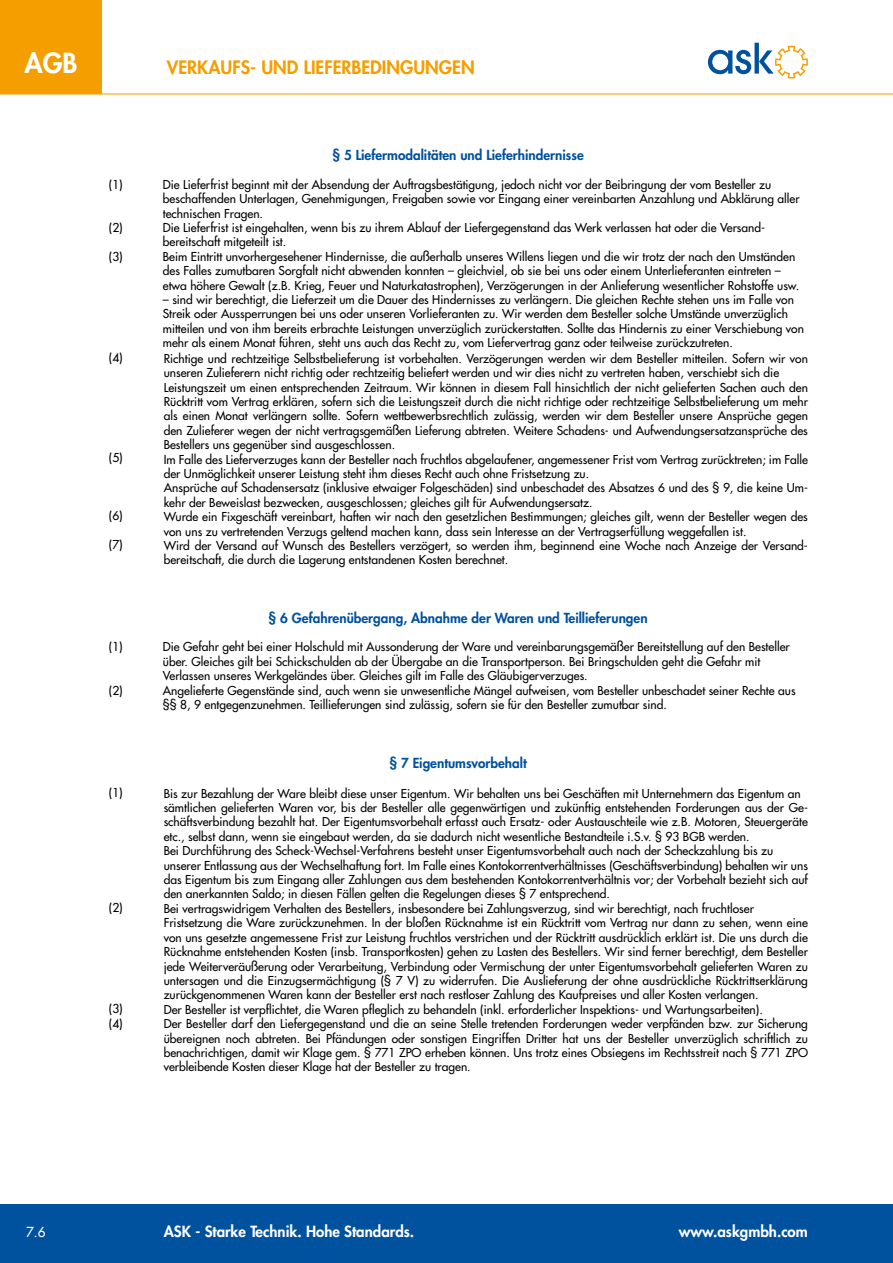
<style>
.page{position:relative;width:893px;height:1263px;background:#fff}
.page>*{position:absolute;margin:0;border:0;box-sizing:border-box;transform-origin:0 0}
.t1{font:800 27px "Futura Std";color:#fff}
.t2{font:800 18px "Futura Std";color:#f49e00}
.t3{font:800 15px "Futura Std";color:#fff}
.t4{font:800 13.5px "Futura Std";color:#00519e}
.t5{font:500 13.5px "Futura Std";color:#fff}
.t6{font:500 12px/14.4px "Futura Std";color:#000}
</style>
<div class="page">
<div style="left:0;top:1204px;width:893px;height:59px;background:#00519e"></div>
<div style="left:0;top:0;width:102px;height:94px;background:#f49e00"></div>
<hr style="left:0;top:94px;width:893px;height:1px;background:#f49e00">
<svg style="left:708px;top:43px;width:100px;height:36px"></svg>
<h1 class="t1" style="left:24px;top:46px;width:55px">AGB</h1>
<h2 class="t2" style="left:167px;top:56px;width:309px">VERKAUFS- UND LIEFERBEDINGUNGEN</h2>
<p class="t4" style="left:332px;top:146px;width:253px">§ 5 Liefermodalitäten und Lieferhindernisse</p>
<p class="t6" style="left:109px;top:177px;width:15px">(1)</p>
<p class="t6" style="left:163px;top:177px;width:638px">Die Lieferfrist beginnt mit der Absendung der Auftragsbestätigung, jedoch nicht vor der Beibringung der vom Besteller zu beschaffenden Unterlagen, Genehmigungen, Freigaben sowie vor Eingang einer vereinbarten Anzahlung und Abklärung aller technischen Fragen.</p>
<p class="t6" style="left:109px;top:220px;width:15px">(2)</p>
<p class="t6" style="left:163px;top:220px;width:604px">Die Lieferfrist ist eingehalten, wenn bis zu ihrem Ablauf der Liefergegenstand das Werk verlassen hat oder die Versand&shy;bereitschaft mitgeteilt ist.</p>
<p class="t6" style="left:109px;top:249px;width:15px">(3)</p>
<p class="t6" style="left:163px;top:249px;width:638px">Beim Eintritt unvorhergesehener Hindernisse, die außerhalb unseres Willens liegen und die wir trotz der nach den Umständen des Falles zumutbaren Sorgfalt nicht abwenden konnten – gleichviel, ob sie bei uns oder einem Unterlieferanten eintreten – etwa höhere Gewalt (z.B. Krieg, Feuer und Naturkatastrophen), Verzögerungen in der Anlieferung wesentlicher Rohstoffe usw.</p>
<p class="t6" style="left:163px;top:292px;width:643px">– sind wir berechtigt, die Lieferzeit um die Dauer des Hindernisses zu verlängern. Die gleichen Rechte stehen uns im Falle von Streik oder Aussperrungen bei uns oder unseren Vorlieferanten zu. Wir werden dem Besteller solche Umstände unverzüglich mitteilen und von ihm bereits erbrachte Leistungen unverzüglich zurückerstatten. Sollte das Hindernis zu einer Verschiebung von mehr als einem Monat führen, steht uns auch das Recht zu, vom Liefervertrag ganz oder teilweise zurückzutreten.</p>
<p class="t6" style="left:109px;top:350px;width:15px">(4)</p>
<p class="t6" style="left:164px;top:351px;width:646px">Richtige und rechtzeitige Selbstbelieferung ist vorbehalten. Verzögerungen werden wir dem Besteller mitteilen. Sofern wir von unseren Zulieferern nicht richtig oder rechtzeitig beliefert werden und wir dies nicht zu vertreten haben, verschiebt sich die Leistungszeit um einen entsprechenden Zeitraum. Wir können in diesem Fall hinsichtlich der nicht gelieferten Sachen auch den Rücktritt vom Vertrag erklären, sofern sich die Leistungszeit durch die nicht richtige oder rechtzeitige Selbstbelieferung um mehr als einen Monat verlängern sollte. Sofern wettbewerbsrechtlich zulässig, werden wir dem Besteller unsere Ansprüche gegen den Zulieferer wegen der nicht vertragsgemäßen Lieferung abtreten. Weitere Schadens- und Aufwendungsersatzansprüche des Bestellers uns gegenüber sind ausgeschlossen.<br>Im Falle des Lieferverzuges kann der Besteller nach fruchtlos abgelaufener, angemessener Frist vom Vertrag zurücktreten; im Falle der Unmöglichkeit unserer Leistung steht ihm dieses Recht auch ohne Fristsetzung zu.<br>Ansprüche auf Schadensersatz (inklusive etwaiger Folgeschäden) sind unbeschadet des Absatzes 6 und des § 9, die keine Um&shy;kehr der Beweislast bezwecken, ausgeschlossen; gleiches gilt für Aufwendungsersatz.<br>Wurde ein Fixgeschäft vereinbart, haften wir nach den gesetzlichen Bestimmungen; gleiches gilt, wenn der Besteller wegen des von uns zu vertretenden Verzugs geltend machen kann, dass sein Interesse an der Vertragserfüllung weggefallen ist.<br>Wird der Versand auf Wunsch des Bestellers verzögert, so werden ihm, beginnend eine Woche nach Anzeige der Versand&shy;bereitschaft, die durch die Lagerung entstandenen Kosten berechnet.</p>
<p class="t6" style="left:109px;top:451px;width:15px">(5)</p>
<p class="t6" style="left:109px;top:508px;width:15px">(6)</p>
<p class="t6" style="left:109px;top:537px;width:15px">(7)</p>
<p class="t4" style="left:269px;top:609px;width:381px">§ 6 Gefahrenübergang, Abnahme der Waren und Teillieferungen</p>
<p class="t6" style="left:109px;top:640px;width:15px">(1)</p>
<p class="t6" style="left:163px;top:640px;width:628px">Die Gefahr geht bei einer Holschuld mit Aussonderung der Ware und vereinbarungsgemäßer Bereitstellung auf den Besteller über. Gleiches gilt bei Schickschulden ab der Übergabe an die Transportperson. Bei Bringschulden geht die Gefahr mit<br>Verlassen unseres Werkgeländes über. Gleiches gilt im Falle des Gläubigerverzuges.</p>
<p class="t6" style="left:109px;top:683px;width:15px">(2)</p>
<p class="t6" style="left:163px;top:683px;width:634px">Angelieferte Gegenstände sind, auch wenn sie unwesentliche Mängel aufweisen, vom Besteller unbeschadet seiner Rechte aus §§ 8, 9 entgegenzunehmen. Teillieferungen sind zulässig, sofern sie für den Besteller zumutbar sind.</p>
<p class="t6" style="left:109px;top:786px;width:15px">(1)</p>
<p class="t6" style="left:109px;top:901px;width:15px">(2)</p>
<p class="t6" style="left:109px;top:1002px;width:15px">(3) (4)</p>
<p class="t4" style="left:389px;top:755px;width:139px">§ 7 Eigentumsvorbehalt</p>
<p class="t6" style="left:164px;top:786px;width:646px">Bis zur Bezahlung der Ware bleibt diese unser Eigentum. Wir behalten uns bei Geschäften mit Unternehmern das Eigentum an sämtlichen gelieferten Waren vor, bis der Besteller alle gegenwärtigen und zukünftig entstehenden Forderungen aus der Ge&shy;schäftsverbindung bezahlt hat. Der Eigentumsvorbehalt erfasst auch Ersatz- oder Austauschteile wie z.B. Motoren, Steuergeräte etc., selbst dann, wenn sie eingebaut werden, da sie dadurch nicht wesentliche Bestandteile i.S.v. § 93 BGB werden.<br>Bei Durchführung des Scheck-Wechsel-Verfahrens besteht unser Eigentumsvorbehalt auch nach der Scheckzahlung bis zu unserer Entlassung aus der Wechselhaftung fort. Im Falle eines Kontokorrentverhältnisses (Geschäftsverbindung) behalten wir uns das Eigentum bis zum Eingang aller Zahlungen aus dem bestehenden Kontokorrentverhältnis vor; der Vorbehalt bezieht sich auf den anerkannten Saldo; in diesen Fällen gelten die Regelungen dieses § 7 entsprechend.<br>Bei vertragswidrigem Verhalten des Bestellers, insbesondere bei Zahlungsverzug, sind wir berechtigt, nach fruchtloser Fristsetzung die Ware zurückzunehmen. In der bloßen Rücknahme ist ein Rücktritt vom Vertrag nur dann zu sehen, wenn eine von uns gesetzte angemessene Frist zur Leistung fruchtlos verstrichen und der Rücktritt ausdrücklich erklärt ist. Die uns durch die Rücknahme entstehenden Kosten (insb. Transportkosten) gehen zu Lasten des Bestellers. Wir sind ferner berechtigt, dem Besteller jede Weiterveräußerung oder Verarbeitung, Verbindung oder Vermischung der unter Eigentumsvorbehalt gelieferten Waren zu untersagen und die Einzugsermächtigung (§ 7 V) zu widerrufen. Die Auslieferung der ohne ausdrückliche Rücktrittserklärung zurückgenommenen Waren kann der Besteller erst nach restloser Zahlung des Kaufpreises und aller Kosten verlangen.<br>Der Besteller ist verpflichtet, die Waren pfleglich zu behandeln (inkl. erforderlicher Inspektions- und Wartungsarbeiten).<br>Der Besteller darf den Liefergegenstand und die an seine Stelle tretenden Forderungen weder verpfänden bzw. zur Sicherung übereignen noch abtreten. Bei Pfändungen oder sonstigen Eingriffen Dritter hat uns der Besteller unverzüglich schriftlich zu benachrichtigen, damit wir Klage gem. § 771 ZPO erheben können. Uns trotz eines Obsiegens im Rechtsstreit nach § 771 ZPO verbleibende Kosten dieser Klage hat der Besteller zu tragen.</p>
<p class="t5" style="left:26px;top:1223px;width:21px">7.6</p>
<p class="t3" style="left:164px;top:1222px;width:252px">ASK - Starke Technik. Hohe Standards.</p>
<p class="t3" style="left:679px;top:1222px;width:131px">www.askgmbh.com</p>
</div>
